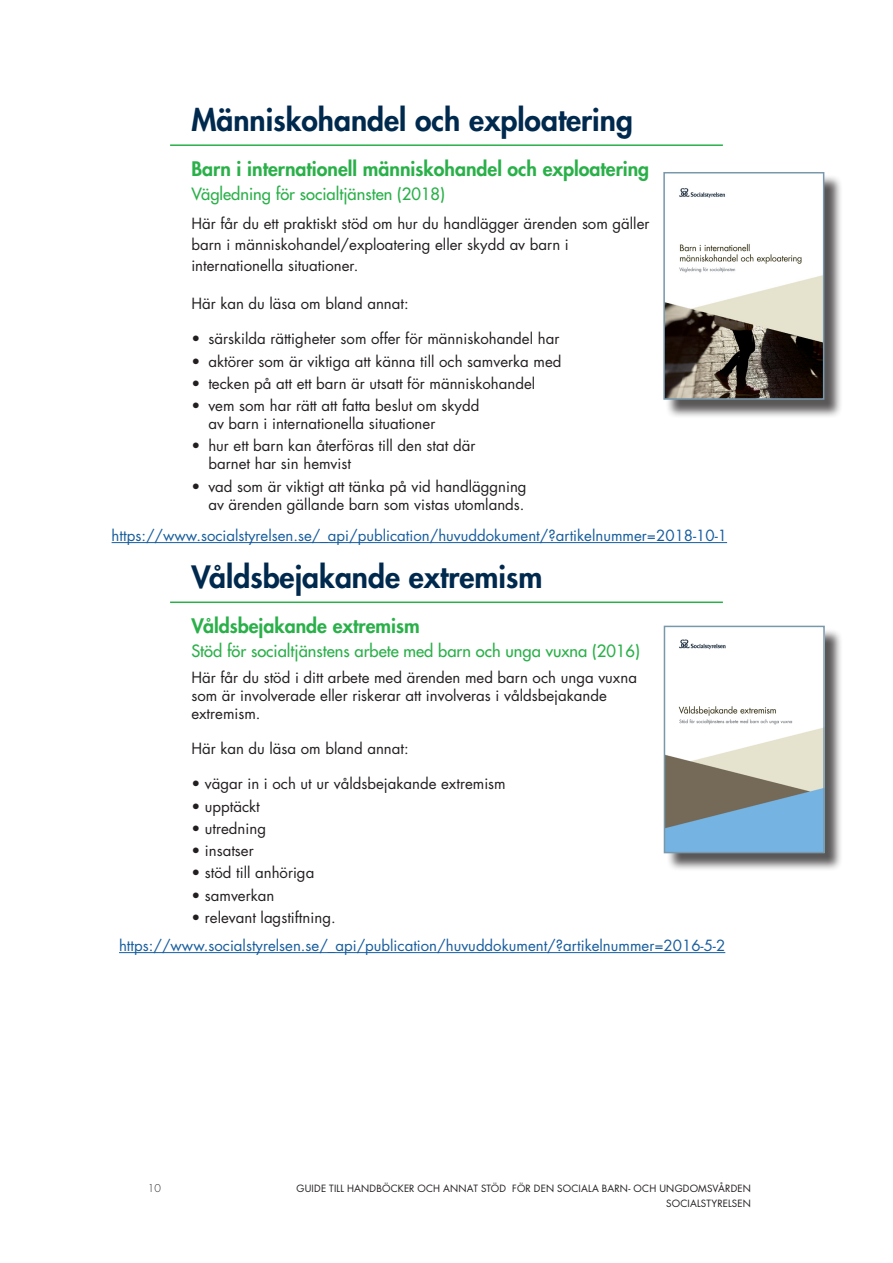
<style>
.page{position:relative;width:893px;height:1263px;background:#fff}
.page>*{position:absolute;margin:0;border:0;box-sizing:border-box;transform-origin:0 0}
.t1{font:800 30px "Futura Std";color:#00294e}
.t2{font:800 19.5px "Futura Std";color:#2ab049}
.underubrik_till_H2{font:500 16.5px "Futura Std";color:#2ab049}
.punktlista{font:15px/18px "Futura Std";color:#231f20}
.brödtext_i_texten{font:15px/21px "Futura Std";color:#231f20}
.brödtext_i_texten-2{font:15px "Futura Std";color:#175d9e}
.sista_punkten{font:15px/18px "Futura Std";color:#231f20;text-align:right}
.t3{font:300 10.5px "Futura Std";color:#231f20}
.t4{font:9.75px/14.5px "Futura Std";letter-spacing:.02em;color:#231f20;text-align:right}
</style>
<div class="page">
<div style="left:666px;top:628px;width:178px;height:244px;background:#231f20;opacity:.75"></div>
<img style="left:667px;top:629px;width:155px;height:221px">
<div style="left:664px;top:626px;width:161px;height:227px;border:2px solid #7898ac"></div>
<hr style="left:170px;top:144px;width:553px;height:2px;background:#2ab049">
<hr style="left:170px;top:601px;width:553px;height:2px;background:#2ab049">
<hr style="left:112px;top:542px;width:615px;height:1px;background:#175d9e">
<hr style="left:119px;top:952px;width:606px;height:1px;background:#175d9e">
<div style="left:666px;top:174px;width:177px;height:244px;background:#231f20;opacity:.75"></div>
<img style="left:666px;top:175px;width:155px;height:222px">
<div style="left:663px;top:172px;width:161px;height:228px;border:2px solid #7898ac"></div>
<h1 class="t1" style="left:191px;top:101px;width:443px">Människohandel och exploatering</h1>
<h2 class="t2" style="left:191px;top:156px;width:459px">Barn i internationell människohandel och exploatering</h2>
<p class="underubrik_till_H2" style="left:191px;top:183px;width:255px">Vägledning för socialtjänsten (2018)</p>
<p class="brödtext_i_texten" style="left:191px;top:213px;width:460px">Här får du ett praktiskt stöd om hur du handlägger ärenden som gäller barn i människohandel/exploatering eller skydd av barn i internationella situationer.</p>
<p class="brödtext_i_texten" style="left:191px;top:293px;width:219px">Här kan du läsa om bland annat:</p>
<p class="punktlista" style="left:191px;top:330px;width:370px">• särskilda rättigheter som offer för människohandel har</p>
<p class="punktlista" style="left:191px;top:352px;width:372px">• aktörer som är viktiga att känna till och samverka med</p>
<p class="punktlista" style="left:191px;top:374px;width:345px">• tecken på att ett barn är utsatt för människohandel</p>
<p class="punktlista" style="left:208px;top:397px;width:272px;text-indent:-17px">• vem som har rätt att fatta beslut om skydd av barn i internationella situationer</p>
<p class="punktlista" style="left:208px;top:437px;width:269px;text-indent:-17px">• hur ett barn kan återföras till den stat där barnet har sin hemvist</p>
<p class="sista_punkten" style="left:191px;top:477px;width:337px">• vad som är viktigt att tänka på vid handläggning av ärenden gällande barn som vistas utomlands.</p>
<p class="brödtext_i_texten-2" style="left:112px;top:526px;width:617px">https://www.socialstyrelsen.se/_api/publication/huvuddokument/?artikelnummer=2018-10-1</p>
<h1 class="t1" style="left:191px;top:558px;width:353px">Våldsbejakande extremism</h1>
<h2 class="t2" style="left:191px;top:613px;width:230px">Våldsbejakande extremism</h2>
<p class="underubrik_till_H2" style="left:191px;top:640px;width:450px">Stöd för socialtjänstens arbete med barn och unga vuxna (2016)</p>
<p class="brödtext_i_texten" style="left:191px;top:669px;width:447px;line-height:18px">Här får du stöd i ditt arbete med ärenden med barn och unga vuxna som är involverade eller riskerar att involveras i våldsbejakande extremism.</p>
<p class="brödtext_i_texten" style="left:191px;top:738px;width:219px">Här kan du läsa om bland annat:</p>
<p class="punktlista" style="left:191px;top:775px;width:316px">• vägar in i och ut ur våldsbejakande extremism</p>
<p class="punktlista" style="left:191px;top:797px;width:70px">• upptäckt</p>
<p class="punktlista" style="left:191px;top:819px;width:76px">• utredning</p>
<p class="punktlista" style="left:191px;top:842px;width:64px">• insatser</p>
<p class="punktlista" style="left:191px;top:864px;width:124px">• stöd till anhöriga</p>
<p class="punktlista" style="left:191px;top:886px;width:85px">• samverkan</p>
<p class="sista_punkten" style="left:191px;top:908px;width:146px">• relevant lagstiftning.</p>
<p class="brödtext_i_texten-2" style="left:119px;top:936px;width:608px">https://www.socialstyrelsen.se/_api/publication/huvuddokument/?artikelnummer=2016-5-2</p>
<p class="t3" style="left:148px;top:1182px;width:15px">10</p>
<p class="t4" style="left:297px;top:1181px;width:456px">GUIDE TILL HANDBÖCKER OCH ANNAT STÖD FÖR DEN SOCIALA BARN- OCH UNGDOMSVÅRDEN<br>SOCIALSTYRELSEN</p>
</div>
